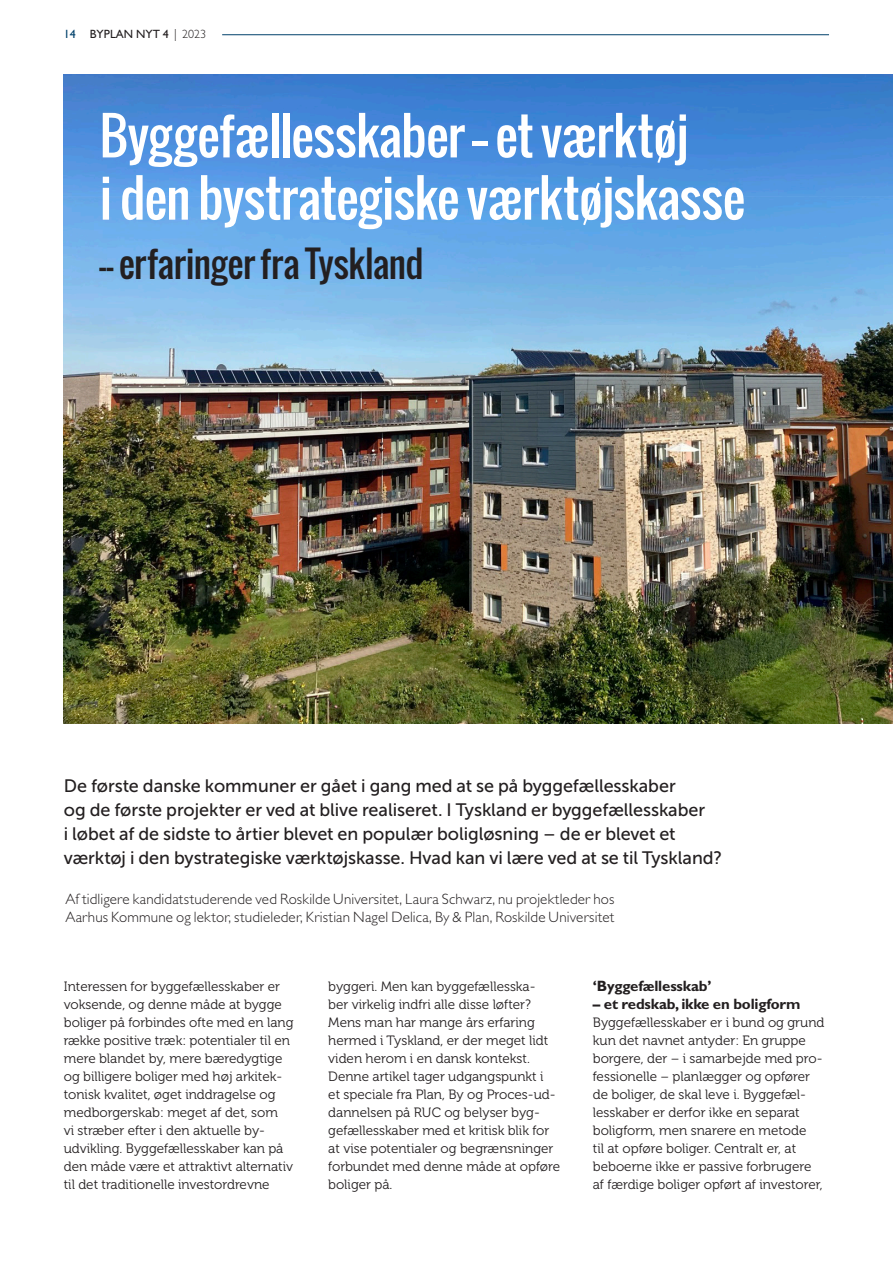
<style>
.page{position:relative;width:893px;height:1263px;background:#fff}
.page>*{position:absolute;margin:0;border:0;box-sizing:border-box;transform-origin:0 0}
.Rubrik{font:50.85px/62.2px "Oswald";letter-spacing:-.01em;color:#fff}
.Rubrik-2{font:36px "Oswald";letter-spacing:-.01em;color:#231f20}
.Manchet{font:18px/24px "Museo Sans 500";letter-spacing:-.005em;color:#231f20}
.Byline{font:300 15px "Gill Sans Std";letter-spacing:.01em;color:#231f20}
.Brød_med_indryk{font:700 15px "Gill Sans Std";letter-spacing:-.01em;color:#231f20}
.Brød_med_indryk-2{font:13.5px/18px "Museo 300";color:#231f20}
.t1{font:12px "Gill Sans Std";color:#231f20}
.s1{color:#00416b}
.s2{font-weight:300}
</style>
<div class="page">
<img style="left:64px;top:75px;width:829px;height:648px">
<hr style="left:222px;top:34px;width:607px;height:1px;background:#00416b">
<p class="t1" style="left:64px;top:27px;width:144px"><span class="s1">14</span> BYPLAN NYT 4 <span class="s2">| 2023</span></p>
<p class="Rubrik" style="left:100px;top:104px;width:647px">Byggefællesskaber -– et værktøj<br>i den bystrategiske værktøjskasse</p>
<p class="Rubrik-2" style="left:100px;top:237px;width:326px">–- erfaringer fra Tyskland</p>
<p class="Manchet" style="left:64px;top:774px;width:660px">De første danske kommuner er gået i gang med at se på byggefællesskaber<br>og de første projekter er ved at blive realiseret. I Tyskland er byggefællesskaber<br>i løbet af de sidste to årtier blevet en populær boligløsning – de er blevet et værktøj i den bystrategiske værktøjskasse. Hvad kan vi lære ved at se til Tyskland?</p>
<p class="Byline" style="left:65px;top:890px;width:550px">Af tidligere kandidatstuderende ved Roskilde Universitet, Laura Schwarz, nu projektleder hos</p>
<p class="Byline" style="left:65px;top:908px;width:551px">Aarhus Kommune og lektor, studieleder, Kristian Nagel Delica, By &amp; Plan, Roskilde Universitet</p>
<p class="Brød_med_indryk-2" style="left:64px;top:978px;width:231px">Interessen for byggefællesskaber er voksende, og denne måde at bygge boliger på forbindes ofte med en lang række positive træk: potentialer til en mere blandet by, mere bæredygtige og billigere boliger med høj arkitek&shy;tonisk kvalitet, øget inddragelse og medborgerskab: meget af det, som<br>vi stræber efter i den aktuelle by&shy;udvikling. Byggefællesskaber kan på den måde være et attraktivt alternativ til det traditionelle investordrevne</p>
<p class="Brød_med_indryk-2" style="left:328px;top:978px;width:233px">byggeri. Men kan byggefællesska-<br>ber virkelig indfri alle disse løfter?<br>Mens man har mange års erfaring hermed i Tyskland, er der meget lidt viden herom i en dansk kontekst.<br>Denne artikel tager udgangspunkt i<br>et speciale fra Plan, By og Proces-ud&shy;dannelsen på RUC og belyser byg&shy;gefællesskaber med et kritisk blik for at vise potentialer og begrænsninger forbundet med denne måde at opføre boliger på.</p>
<p class="Brød_med_indryk" style="left:593px;top:977px;width:120px">‘Byggefællesskab’</p>
<p class="Brød_med_indryk" style="left:593px;top:995px;width:209px">– et redskab, ikke en boligform</p>
<p class="Brød_med_indryk-2" style="left:593px;top:1014px;width:233px">Byggefællesskaber er i bund og grund kun det navnet antyder: En gruppe borgere, der – i samarbejde med pro&shy;fessionelle – planlægger og opfører de boliger, de skal leve i. Byggefæl&shy;lesskaber er derfor ikke en separat boligform, men snarere en metode<br>til at opføre boliger. Centralt er, at beboerne ikke er passive forbrugere af færdige boliger opført af investorer,</p>
</div>
